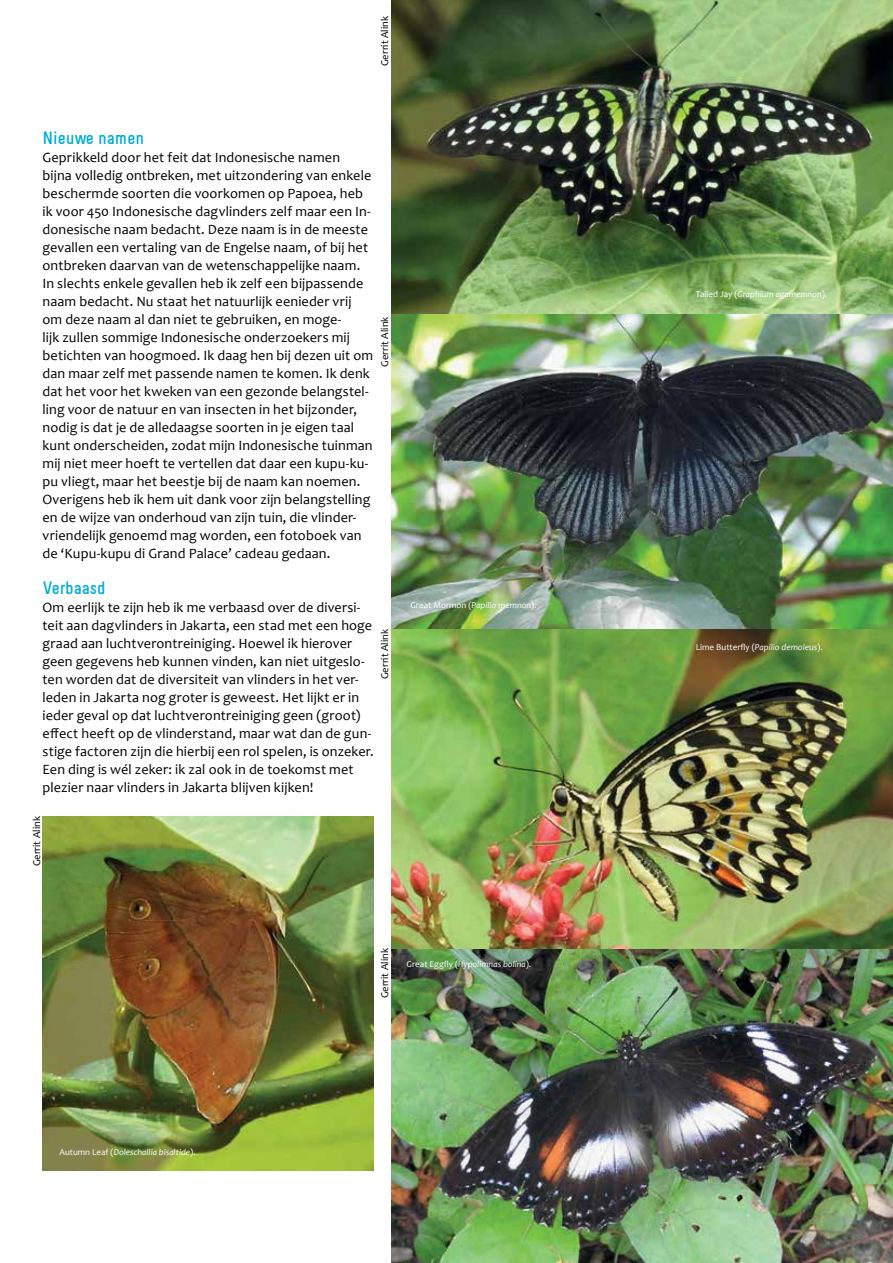
<style>
.page{position:relative;width:893px;height:1263px;background:#fff}
.page>*{position:absolute;margin:0;border:0;box-sizing:border-box;transform-origin:0 0}
.t1{font:700 18px "Melbourne";color:#00acd4}
.t2{font:14.25px/18px "Candara";letter-spacing:.01em;color:#000}
.t3{font:10.5px "Candara";color:#000}
.t4{font:italic 9px "Candara";color:#fff}
.t5{font:9px "Candara";color:#fff}
.s1{font-style:italic}
.s2{font-style:normal}
</style>
<div class="page">
<img style="left:392px;top:0;width:501px;height:629px">
<img style="left:392px;top:948px;width:501px;height:315px">
<img style="left:392px;top:629px;width:501px;height:319px">
<img style="left:43px;top:816px;width:331px;height:355px">
<p class="t3" style="left:378px;top:66px;width:51px;rotate:-90deg">Gerrit Alink</p>
<p class="t1" style="left:43px;top:127px;width:103px">Nieuwe namen</p>
<p class="t2" style="left:43px;top:148px;width:332px">Geprikkeld door het feit dat Indonesische namen<br>bijna volledig ontbreken, met uitzondering van enkele beschermde soorten die voorkomen op Papoea, heb ik voor 450 Indonesische dagvlinders zelf maar een In&shy;donesische naam bedacht. Deze naam is in de meeste gevallen een vertaling van de Engelse naam, of bij het ontbreken daarvan van de wetenschappelijke naam.<br>In slechts enkele gevallen heb ik zelf een bijpassende naam bedacht. Nu staat het natuurlijk eenieder vrij om deze naam al dan niet te gebruiken, en moge-<br>lijk zullen sommige Indonesische onderzoekers mij betichten van hoogmoed. Ik daag hen bij dezen uit om dan maar zelf met passende namen te komen. Ik denk dat het voor het kweken van een gezonde belangstel&shy;ling voor de natuur en van insecten in het bijzonder, nodig is dat je de alledaagse soorten in je eigen taal kunt onderscheiden, zodat mijn Indonesische tuinman mij niet meer hoeft te vertellen dat daar een kupu-ku&shy;pu vliegt, maar het beestje bij de naam kan noemen.<br>Overigens heb ik hem uit dank voor zijn belangstelling en de wijze van onderhoud van zijn tuin, die vlinder&shy;vriendelijk genoemd mag worden, een fotoboek van de ‘Kupu-kupu di Grand Palace’ cadeau gedaan.</p>
<p class="t1" style="left:43px;top:577px;width:65px">Verbaasd</p>
<p class="t2" style="left:43px;top:598px;width:333px">Om eerlijk te zijn heb ik me verbaasd over de diversi&shy;teit aan dagvlinders in Jakarta, een stad met een hoge graad aan luchtverontreiniging. Hoewel ik hierover geen gegevens heb kunnen vinden, kan niet uitgeslo&shy;ten worden dat de diversiteit van vlinders in het ver&shy;leden in Jakarta nog groter is geweest. Het lijkt er in ieder geval op dat luchtverontreiniging geen (groot) effect heeft op de vlinderstand, maar wat dan de gun&shy;stige factoren zijn die hierbij een rol spelen, is onzeker.<br>Een ding is wél zeker: ik zal ook in de toekomst met plezier naar vlinders in Jakarta blijven kijken!</p>
<p class="t3" style="left:378px;top:367px;width:51px;rotate:-90deg">Gerrit Alink</p>
<p class="t3" style="left:378px;top:679px;width:51px;rotate:-90deg">Gerrit Alink</p>
<p class="t3" style="left:30px;top:866px;width:51px;rotate:-90deg">Gerrit Alink</p>
<p class="t5" style="left:410px;top:599px;width:128px">Great Mormon (<span class="s1">Papilio memnon</span>).</p>
<p class="t3" style="left:378px;top:998px;width:51px;rotate:-90deg">Gerrit Alink</p>
<p class="t4" style="left:406px;top:958px;width:126px"><span class="s2">Great Eggfly (</span>Hypolimnas bolina<span class="s2">).</span></p>
<p class="t4" style="left:60px;top:1146px;width:138px"><span class="s2">Autumn Leaf (</span>Doleschallia bisaltide<span class="s2">).</span></p>
<p class="t4" style="left:696px;top:289px;width:133px"><span class="s2">Tailed Jay (</span>Graphium agamemnon<span class="s2">).</span></p>
<p class="t5" style="left:696px;top:641px;width:128px">Lime Butterfly (<span class="s1">Papilio demoleus</span>).</p>
</div>
